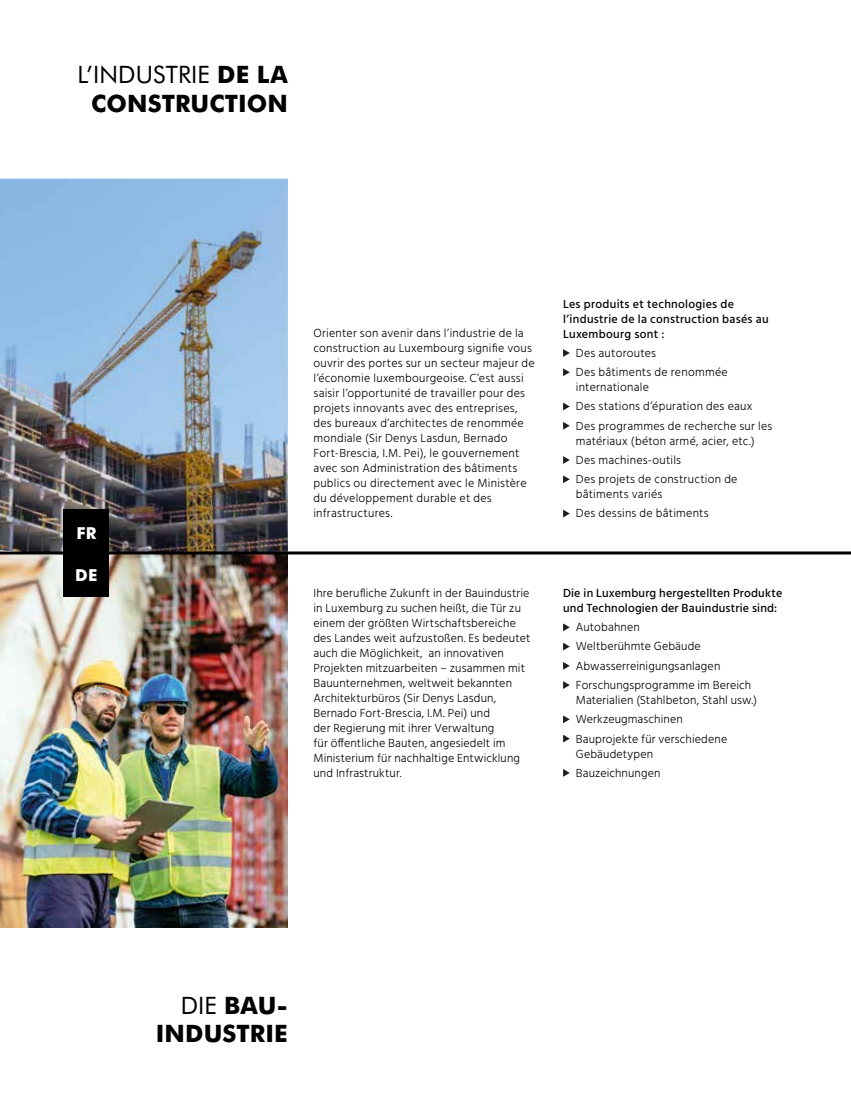
<style>
.page{position:relative;width:851px;height:1106px;background:#fff}
.page>*{position:absolute;margin:0;border:0;box-sizing:border-box;transform-origin:0 0}
.t1{font:700 24px/28.5px "Futura BT";letter-spacing:.005em;color:#000;text-align:center}
.t2{font:700 16.5px "Futura BT";color:#fff}
.t3{font:300 12px/15px "Hind";letter-spacing:.015em;color:#000}
.t4{font:500 12px/15px "Hind";letter-spacing:.02em;color:#000}
.s1{font-weight:400}
</style>
<div class="page">
<img style="left:0;top:179px;width:288px;height:748px">
<hr style="left:0;top:551px;width:850px;height:3px;background:#000">
<div style="left:64px;top:509px;width:45px;height:45px;background:#000"></div>
<div style="left:64px;top:551px;width:45px;height:45px;background:#000"></div>
<svg style="left:563px;top:349px;width:6px;height:8px"></svg>
<svg style="left:563px;top:368px;width:6px;height:8px"></svg>
<svg style="left:563px;top:402px;width:6px;height:8px"></svg>
<svg style="left:563px;top:422px;width:6px;height:7px"></svg>
<svg style="left:563px;top:456px;width:6px;height:8px"></svg>
<svg style="left:563px;top:475px;width:6px;height:8px"></svg>
<svg style="left:563px;top:509px;width:6px;height:8px"></svg>
<svg style="left:563px;top:623px;width:6px;height:8px"></svg>
<svg style="left:563px;top:642px;width:6px;height:8px"></svg>
<svg style="left:563px;top:662px;width:6px;height:7px"></svg>
<svg style="left:563px;top:681px;width:6px;height:8px"></svg>
<svg style="left:563px;top:715px;width:6px;height:8px"></svg>
<svg style="left:563px;top:734px;width:6px;height:8px"></svg>
<svg style="left:563px;top:769px;width:6px;height:7px"></svg>
<h1 class="t1" style="left:78px;top:60px;width:212px"><span class="s1">L’INDUSTRIE</span> DE LA<br>CONSTRUCTION</h1>
<h2 class="t2" style="left:76px;top:522px;width:21px">FR</h2>
<h2 class="t2" style="left:75px;top:564px;width:24px">DE</h2>
<p class="t3" style="left:313px;top:327px;width:223px">Orienter son avenir dans l’industrie de la construction au Luxembourg signifie vous ouvrir des portes sur un secteur majeur de l’économie luxembourgeoise. C’est aussi saisir l’opportunité de travailler pour des projets innovants avec des entreprises, des bureaux d’architectes de renommée mondiale (Sir Denys Lasdun, Bernado Fort-Brescia, I.M. Pei), le gouvernement avec son Administration des bâtiments publics ou directement avec le Ministère du développement durable et des infrastructures.</p>
<p class="t4" style="left:563px;top:297px;width:207px">Les produits et technologies de l’industrie de la construction basés au<br>Luxembourg sont :</p>
<p class="t3" style="left:575px;top:344px;width:153px;line-height:19.2px">Des autoroutes<br>Des bâtiments de renommée</p>
<p class="t3" style="left:575px;top:378px;width:198px;line-height:19.2px">internationale<br>Des stations d’épuration des eaux<br>Des programmes de recherche sur les</p>
<p class="t3" style="left:575px;top:432px;width:180px;line-height:19.2px">matériaux (béton armé, acier, etc.)<br>Des machines-outils<br>Des projets de construction de</p>
<p class="t3" style="left:575px;top:485px;width:134px;line-height:19.2px">bâtiments variés<br>Des dessins de bâtiments</p>
<p class="t3" style="left:313px;top:586px;width:218px">Ihre berufliche Zukunft in der Bauindustrie in Luxemburg zu suchen heißt, die Tür zu einem der größten Wirtschaftsbereiche des Landes weit aufzustoßen. Es bedeutet auch die Möglichkeit, an innovativen Projekten mitzuarbeiten – zusammen mit Bauunternehmen, weltweit bekannten Architekturbüros (Sir Denys Lasdun, Bernado Fort-Brescia, I.M. Pei) und<br>der Regierung mit ihrer Verwaltung<br>für öffentliche Bauten, angesiedelt im Ministerium für nachhaltige Entwicklung und Infrastruktur.</p>
<p class="t4" style="left:563px;top:586px;width:221px">Die in Luxemburg hergestellten Produkte und Technologien der Bauindustrie sind:</p>
<p class="t3" style="left:575px;top:618px;width:177px;line-height:19.2px">Autobahnen<br>Weltberühmte Gebäude<br>Abwasserreinigungsanlagen<br>Forschungsprogramme im Bereich</p>
<p class="t3" style="left:575px;top:691px;width:183px;line-height:19.2px">Materialien (Stahlbeton, Stahl usw.)<br>Werkzeugmaschinen<br>Bauprojekte für verschiedene</p>
<p class="t3" style="left:575px;top:744px;width:86px;line-height:19.2px">Gebäudetypen<br>Bauzeichnungen</p>
<h1 class="t1" style="left:156px;top:990px;width:133px;text-align:right"><span class="s1">DIE</span> BAU-<br>INDUSTRIE</h1>
</div>
